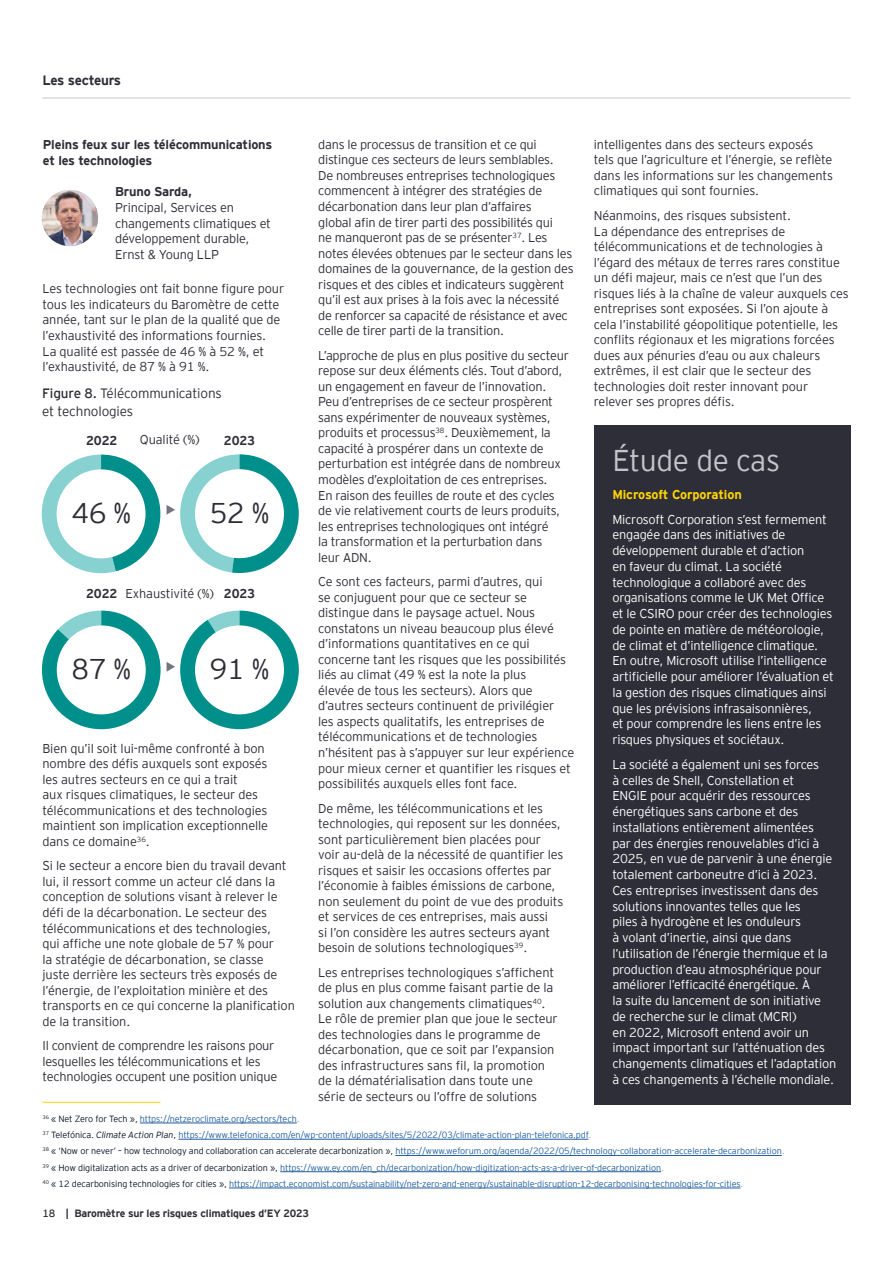
<style>
.page{position:relative;width:893px;height:1263px;background:#fff}
.page>*{position:absolute;margin:0;border:0;box-sizing:border-box;transform-origin:0 0}
.t1{font:300 30px "EY Interstate";letter-spacing:-.01em;color:#c4c4cd}
.t2{font:300 28.5px "EY Interstate";letter-spacing:-.01em;color:#2e2e38}
.t3{font:300 28.5px "EY Interstate";color:#747480}
.t4{font:300 13.5px/18px "EY Interstate";letter-spacing:-.01em;color:#2e2e38}
.t5{font:700 13.5px "EY Interstate";letter-spacing:-.03em;color:#2e2e38}
.t6{font:300 12.75px/15.6px "EY Interstate";letter-spacing:-.015em;color:#2e2e38}
.t7{font:300 12.75px/15.8px "EY Interstate";letter-spacing:-.015em;color:#fff}
.t8{font:700 12.75px/15.8px "EY Interstate";letter-spacing:-.015em;color:#2e2e38}
.t9{font:700 12.75px "EY Interstate";letter-spacing:-.01em;color:#ffd400}
.t10{font:700 10.5px "EY Interstate";letter-spacing:-.02em;color:#2e2e38}
.t11{font:300 9px/16.2px "EY Interstate";letter-spacing:-.01em;color:#215e9e}
.s1{font-weight:400}
.s2{color:#0a1627}
.s3{color:#879bc6}
.s4{font-style:italic;color:#0a1627}
</style>
<div class="page">
<hr style="left:43px;top:98px;width:807px;height:1px;background:#c4c4cd">
<div style="left:594px;top:425px;width:256px;height:680px;background:#2e2e38"></div>
<img style="left:42px;top:190px;width:56px;height:56px;border-radius:28px">
<hr style="left:140px;top:1123px;width:157px;height:1px;background:#215e9e">
<hr style="left:178px;top:1139px;width:410px;height:1px;background:#215e9e">
<hr style="left:395px;top:1155px;width:387px;height:1px;background:#215e9e">
<hr style="left:280px;top:1171px;width:381px;height:1px;background:#215e9e">
<hr style="left:229px;top:1188px;width:511px;height:1px;background:#215e9e">
<hr style="left:43px;top:1102px;width:118px;height:1px;background:#ffd400">
<svg style="left:42px;top:611px;width:119px;height:118px"></svg>
<svg style="left:180px;top:611px;width:119px;height:118px"></svg>
<svg style="left:180px;top:454px;width:119px;height:119px"></svg>
<svg style="left:42px;top:455px;width:118px;height:118px"></svg>
<p class="t5" style="left:43px;top:71px;width:80px">Les secteurs</p>
<p class="t8" style="left:43px;top:136px;width:231px">Pleins feux sur les télécommunications et les technologies</p>
<p class="t8" style="left:115px;top:183px;width:78px">Bruno Sarda,</p>
<p class="t6" style="left:115px;top:199px;width:157px">Principal, Services en changements climatiques et développement durable,<br>Ernst &amp; Young LLP</p>
<p class="t6" style="left:43px;top:280px;width:243px">Les technologies ont fait bonne figure pour tous les indicateurs du Baromètre de cette année, tant sur le plan de la qualité que de l’exhaustivité des informations fournies.<br>La qualité est passée de 46 % à 52 %, et l’exhaustivité, de 87 % à 91 %.</p>
<p class="t4" style="left:42px;top:384px;width:181px"><span class="s1">Figure 8.</span> Télécommunications et technologies</p>
<p class="t6" style="left:140px;top:431px;width:61px">Qualité (%)</p>
<p class="t8" style="left:86px;top:432px;width:33px">2022</p>
<p class="t8" style="left:224px;top:432px;width:33px">2023</p>
<h2 class="t2" style="left:71px;top:493px;width:61px">46 %</h2>
<h2 class="t2" style="left:210px;top:493px;width:61px">52 %</h2>
<h2 class="t3" style="left:165px;top:490px;width:13px">•</h2>
<p class="t6" style="left:126px;top:584px;width:90px">Exhaustivité (%)</p>
<p class="t8" style="left:86px;top:585px;width:33px">2022</p>
<p class="t8" style="left:224px;top:585px;width:33px">2023</p>
<h2 class="t2" style="left:71px;top:649px;width:61px">87 %</h2>
<h2 class="t2" style="left:210px;top:649px;width:61px">91 %</h2>
<h2 class="t3" style="left:165px;top:647px;width:13px">•</h2>
<p class="t6" style="left:43px;top:740px;width:227px">Bien qu’il soit lui-même confronté à bon nombre des défis auxquels sont exposés les autres secteurs en ce qui a trait<br>aux risques climatiques, le secteur des télécommunications et des technologies maintient son implication exceptionnelle dans ce domaine<sup>36</sup>.</p>
<p class="t6" style="left:43px;top:857px;width:254px">Si le secteur a encore bien du travail devant lui, il ressort comme un acteur clé dans la conception de solutions visant à relever le défi de la décarbonation. Le secteur des télécommunications et des technologies,<br>qui affiche une note globale de 57 % pour<br>la stratégie de décarbonation, se classe<br>juste derrière les secteurs très exposés de l’énergie, de l’exploitation minière et des transports en ce qui concerne la planification de la transition.</p>
<p class="t6" style="left:43px;top:1037px;width:236px">Il convient de comprendre les raisons pour lesquelles les télécommunications et les technologies occupent une position unique</p>
<p class="t6" style="left:318px;top:136px;width:257px">dans le processus de transition et ce qui distingue ces secteurs de leurs semblables.<br>De nombreuses entreprises technologiques commencent à intégrer des stratégies de décarbonation dans leur plan d’affaires<br>global afin de tirer parti des possibilités qui<br>ne manqueront pas de se présenter<sup>37</sup>. Les notes élevées obtenues par le secteur dans les domaines de la gouvernance, de la gestion des risques et des cibles et indicateurs suggèrent qu’il est aux prises à la fois avec la nécessité de renforcer sa capacité de résistance et avec celle de tirer parti de la transition.</p>
<p class="t6" style="left:318px;top:347px;width:252px">L’approche de plus en plus positive du secteur repose sur deux éléments clés. Tout d’abord, un engagement en faveur de l’innovation.<br>Peu d’entreprises de ce secteur prospèrent sans expérimenter de nouveaux systèmes, produits et processus<sup>38</sup>. Deuxièmement, la capacité à prospérer dans un contexte de perturbation est intégrée dans de nombreux modèles d’exploitation de ces entreprises.<br>En raison des feuilles de route et des cycles de vie relativement courts de leurs produits, les entreprises technologiques ont intégré<br>la transformation et la perturbation dans<br>leur ADN.</p>
<p class="t6" style="left:318px;top:573px;width:257px">Ce sont ces facteurs, parmi d’autres, qui<br>se conjuguent pour que ce secteur se distingue dans le paysage actuel. Nous constatons un niveau beaucoup plus élevé d’informations quantitatives en ce qui concerne tant les risques que les possibilités liés au climat (49 % est la note la plus<br>élevée de tous les secteurs). Alors que d’autres secteurs continuent de privilégier<br>les aspects qualitatifs, les entreprises de télécommunications et de technologies n’hésitent pas à s’appuyer sur leur expérience pour mieux cerner et quantifier les risques et possibilités auxquels elles font face.</p>
<p class="t6" style="left:318px;top:799px;width:247px">De même, les télécommunications et les technologies, qui reposent sur les données, sont particulièrement bien placées pour voir au-delà de la nécessité de quantifier les risques et saisir les occasions offertes par l’économie à faibles émissions de carbone, non seulement du point de vue des produits et services de ces entreprises, mais aussi<br>si l’on considère les autres secteurs ayant besoin de solutions technologiques<sup>39</sup>.</p>
<p class="t6" style="left:318px;top:964px;width:241px">Les entreprises technologiques s’affichent de plus en plus comme faisant partie de la solution aux changements climatiques<sup>40</sup>.<br>Le rôle de premier plan que joue le secteur des technologies dans le programme de décarbonation, que ce soit par l’expansion des infrastructures sans fil, la promotion de la dématérialisation dans toute une série de secteurs ou l’offre de solutions</p>
<p class="t6" style="left:594px;top:136px;width:241px">intelligentes dans des secteurs exposés tels que l’agriculture et l’énergie, se reflète dans les informations sur les changements climatiques qui sont fournies.</p>
<p class="t6" style="left:594px;top:207px;width:256px">Néanmoins, des risques subsistent.<br>La dépendance des entreprises de télécommunications et de technologies à l’égard des métaux de terres rares constitue un défi majeur, mais ce n’est que l’un des risques liés à la chaîne de valeur auxquels ces entreprises sont exposées. Si l’on ajoute à cela l’instabilité géopolitique potentielle, les conflits régionaux et les migrations forcées dues aux pénuries d’eau ou aux chaleurs extrêmes, il est clair que le secteur des technologies doit rester innovant pour relever ses propres défis.</p>
<h1 class="t1" style="left:612px;top:439px;width:169px">Étude de cas</h1>
<p class="t9" style="left:612px;top:485px;width:131px">Microsoft Corporation</p>
<p class="t7" style="left:612px;top:510px;width:223px">Microsoft Corporation s’est fermement engagée dans des initiatives de développement durable et d’action<br>en faveur du climat. La société technologique a collaboré avec des organisations comme le UK Met Office et le CSIRO pour créer des technologies de pointe en matière de météorologie, de climat et d’intelligence climatique.<br>En outre, Microsoft utilise l’intelligence artificielle pour améliorer l’évaluation et la gestion des risques climatiques ainsi que les prévisions infrasaisonnières,<br>et pour comprendre les liens entre les risques physiques et sociétaux.</p>
<p class="t7" style="left:612px;top:756px;width:225px">La société a également uni ses forces<br>à celles de Shell, Constellation et<br>ENGIE pour acquérir des ressources énergétiques sans carbone et des installations entièrement alimentées<br>par des énergies renouvelables d’ici à 2025, en vue de parvenir à une énergie totalement carboneutre d’ici à 2023.<br>Ces entreprises investissent dans des solutions innovantes telles que les<br>piles à hydrogène et les onduleurs<br>à volant d’inertie, ainsi que dans l’utilisation de l’énergie thermique et la production d’eau atmosphérique pour améliorer l’efficacité énergétique. À<br>la suite du lancement de son initiative de recherche sur le climat (MCRI)<br>en 2022, Microsoft entend avoir un impact important sur l’atténuation des changements climatiques et l’adaptation à ces changements à l’échelle mondiale.</p>
<p class="t11" style="left:43px;top:1110px;width:744px"><sup>36</sup> <span class="s2">« Net Zero for Tech »,</span> https://netzeroclimate.org/sectors/tech<span class="s3">.<br></span><sup>37</sup> <span class="s2">Telefónica.</span> <span class="s4">Climate Action Plan</span><span class="s2">,</span> https://www.telefonica.com/en/wp-content/uploads/sites/5/2022/03/climate-action-plan-telefonica.pdf<span class="s3">.<br></span><sup>38</sup> <span class="s2">« ‘Now or never’ – how technology and collaboration can accelerate decarbonization »,</span> https://www.weforum.org/agenda/2022/05/technology-collaboration-accelerate-decarbonization<span class="s3">.<br></span><sup>39</sup> <span class="s2">« How digitalization acts as a driver of decarbonization »,</span> https://www.ey.com/en_ch/decarbonization/how-digitization-acts-as-a-driver-of-decarbonization<span class="s3">.<br></span><sup>40</sup> <span class="s2">« 12 decarbonising technologies for cities »,</span> https://impact.economist.com/sustainability/net-zero-and-energy/sustainable-disruption-12-decarbonising-technologies-for-cities<span class="s3">.</span></p>
<p class="t10" style="left:43px;top:1206px;width:268px"><span class="s1">18</span> | Baromètre sur les risques climatiques d’EY 2023</p>
</div>
